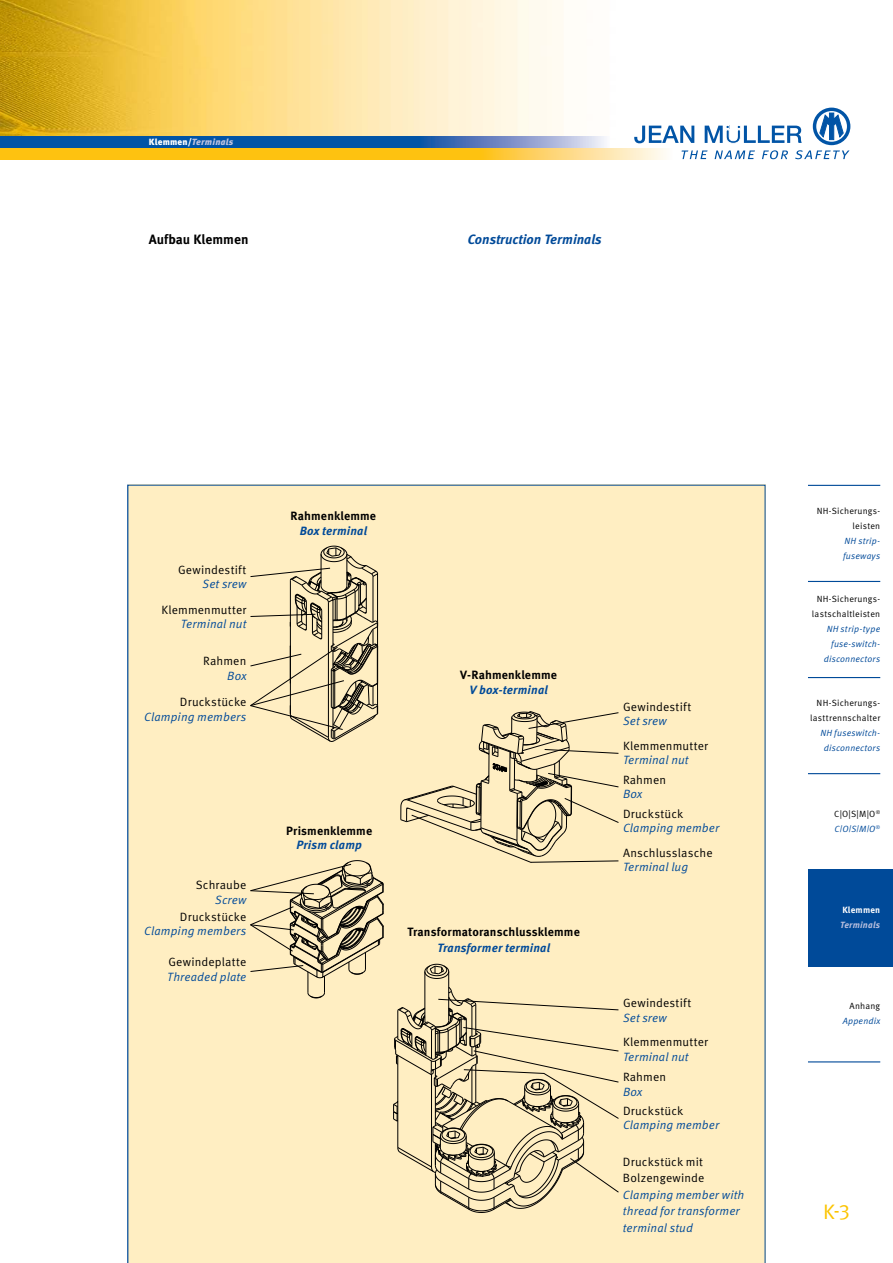
<style>
.page{position:relative;width:893px;height:1263px;background:#fff}
.page>*{position:absolute;margin:0;border:0;box-sizing:border-box;transform-origin:0 0}
.t1{font:21px "Meta Pro";color:#fcc400}
.t2{font:italic 700 13.5px "Meta Pro";color:#004a99}
.t3{font:700 13.5px "Meta Pro";color:#000}
.t4{font:italic 12px/16.5px "Meta Pro";letter-spacing:.01em;color:#004a99}
.t5{font:12px/16.5px "Meta Pro";letter-spacing:.015em;color:#000}
.t6{font:700 12px "Meta Pro";letter-spacing:.01em;color:#000}
.t7{font:italic 700 12px "Meta Pro";letter-spacing:.01em;color:#004a99}
.t8{font:9px/15px "Meta Pro";letter-spacing:.025em;color:#000;text-align:right}
.t9{font:italic 9px/15px "Meta Pro";letter-spacing:.02em;color:#004a99}
.t10{font:italic 900 9px "Meta Pro";letter-spacing:.02em;color:#bcc1df}
.t11{font:italic 700 9px "Meta Pro";letter-spacing:.02em;color:#bcc1df}
.t12{font:700 9px "Meta Pro";letter-spacing:.025em;color:#fff}
.s1{font-style:normal;color:#fff}
.s2{font-style:italic;color:#004a99}
</style>
<div class="page">
<img style="left:0;top:0;width:851px;height:137px">
<div style="left:0;top:137px;width:419px;height:11px;background:#0154a6"></div>
<svg style="left:634px;top:108px;width:216px;height:51px"></svg>
<svg style="left:419px;top:137px;width:186px;height:11px"></svg>
<div style="left:0;top:148px;width:485px;height:12px;background:#fec210"></div>
<svg style="left:485px;top:148px;width:187px;height:12px"></svg>
<div style="left:808px;top:869px;width:85px;height:97px;background:#004a99"></div>
<hr style="left:808px;top:485px;width:72px;height:1px;background:#004a99">
<hr style="left:808px;top:581px;width:72px;height:1px;background:#004a99">
<hr style="left:808px;top:677px;width:72px;height:1px;background:#004a99">
<hr style="left:808px;top:773px;width:72px;height:1px;background:#004a99">
<hr style="left:808px;top:1061px;width:72px;height:1px;background:#004a99">
<div style="left:128px;top:485px;width:637px;height:778px;background:#ffeec2"></div>
<svg style="left:424px;top:964px;width:25px;height:15px"></svg>
<hr style="left:424px;top:972px;width:1px;height:49px;background:#000">
<hr style="left:448px;top:972px;width:1px;height:49px;background:#000">
<svg style="left:250px;top:546px;width:128px;height:196px"></svg>
<svg style="left:250px;top:860px;width:134px;height:139px"></svg>
<svg style="left:400px;top:634px;width:219px;height:229px"></svg>
<svg style="left:393px;top:987px;width:226px;height:226px"></svg>
<p class="t10" style="left:149px;top:139px;width:86px"><span class="s1">Klemmen/</span>Terminals</p>
<p class="t3" style="left:149px;top:234px;width:101px">Aufbau Klemmen</p>
<p class="t2" style="left:468px;top:234px;width:135px">Construction Terminals</p>
<p class="t5" style="left:178px;top:562px;width:70px">Gewindestift</p>
<p class="t4" style="left:203px;top:577px;width:45px">Set srew</p>
<p class="t5" style="left:161px;top:602px;width:87px">Klemmenmutter</p>
<p class="t4" style="left:181px;top:616px;width:67px">Terminal nut</p>
<p class="t5" style="left:203px;top:654px;width:45px">Rahmen</p>
<p class="t4" style="left:227px;top:668px;width:21px">Box</p>
<p class="t5" style="left:180px;top:695px;width:68px">Druckstücke</p>
<p class="t4" style="left:144px;top:709px;width:104px">Clamping members</p>
<p class="t6" style="left:291px;top:511px;width:87px">Rahmenklemme</p>
<p class="t7" style="left:300px;top:526px;width:69px">Box terminal</p>
<p class="t6" style="left:460px;top:670px;width:98px">V-Rahmenklemme</p>
<p class="t7" style="left:469px;top:685px;width:80px">V box-terminal</p>
<p class="t5" style="left:196px;top:878px;width:52px">Schraube</p>
<p class="t4" style="left:215px;top:892px;width:33px">Screw</p>
<p class="t5" style="left:180px;top:909px;width:68px">Druckstücke</p>
<p class="t4" style="left:144px;top:924px;width:104px">Clamping members</p>
<p class="t5" style="left:168px;top:955px;width:79px">Gewindeplatte</p>
<p class="t4" style="left:167px;top:969px;width:81px">Threaded plate</p>
<p class="t6" style="left:286px;top:826px;width:88px">Prismenklemme</p>
<p class="t7" style="left:296px;top:840px;width:67px">Prism clamp</p>
<p class="t6" style="left:407px;top:927px;width:174px">Transformatoranschlussklemme</p>
<p class="t7" style="left:437px;top:943px;width:114px">Transformer terminal</p>
<p class="t5" style="left:623px;top:699px;width:70px">Gewindestift</p>
<p class="t4" style="left:623px;top:714px;width:45px">Set srew</p>
<p class="t5" style="left:623px;top:738px;width:87px">Klemmenmutter</p>
<p class="t4" style="left:623px;top:752px;width:67px">Terminal nut</p>
<p class="t5" style="left:623px;top:772px;width:45px">Rahmen</p>
<p class="t4" style="left:623px;top:787px;width:21px">Box</p>
<p class="t5" style="left:623px;top:806px;width:62px">Druckstück</p>
<p class="t4" style="left:623px;top:821px;width:98px">Clamping member</p>
<p class="t5" style="left:623px;top:845px;width:91px">Anschlusslasche</p>
<p class="t4" style="left:623px;top:860px;width:67px">Terminal lug</p>
<p class="t5" style="left:623px;top:996px;width:70px">Gewindestift</p>
<p class="t4" style="left:623px;top:1010px;width:45px">Set srew</p>
<p class="t5" style="left:623px;top:1035px;width:87px">Klemmenmutter</p>
<p class="t4" style="left:623px;top:1049px;width:67px">Terminal nut</p>
<p class="t5" style="left:623px;top:1070px;width:45px">Rahmen</p>
<p class="t4" style="left:623px;top:1084px;width:21px">Box</p>
<p class="t5" style="left:623px;top:1103px;width:62px">Druckstück</p>
<p class="t4" style="left:623px;top:1117px;width:98px">Clamping member</p>
<p class="t5" style="left:623px;top:1154px;width:83px">Druckstück mit<br>Bolzengewinde</p>
<p class="t4" style="left:623px;top:1187px;width:123px">Clamping member with thread for transformer terminal stud</p>
<p class="t8" style="left:817px;top:504px;width:65px">NH-Sicherungs&shy;leisten</p>
<p class="t9" style="left:843px;top:534px;width:39px">NH strip&shy;fuseways</p>
<p class="t8" style="left:812px;top:592px;width:70px;text-align:center">NH-Sicherungs&shy;lastschaltleisten</p>
<p class="t9" style="left:824px;top:622px;width:58px;text-align:right">NH strip-type fuse-switch&shy;disconnectors</p>
<p class="t8" style="left:810px;top:696px;width:72px">NH-Sicherungs&shy;lasttrennschalter</p>
<p class="t9" style="left:820px;top:726px;width:61px;text-align:center">NH fuseswitch&shy;disconnectors</p>
<p class="t8" style="left:834px;top:807px;width:48px;text-align:left">C|O|S|M|O<sup>®<br></sup><span class="s2">C|O|S|M|O</span><sup>®</sup></p>
<p class="t12" style="left:842px;top:906px;width:39px">Klemmen</p>
<p class="t11" style="left:840px;top:921px;width:42px">Terminals</p>
<p class="t8" style="left:849px;top:999px;width:32px">Anhang</p>
<p class="t9" style="left:843px;top:1014px;width:39px">Appendix</p>
<h1 class="t1" style="left:823px;top:1204px;width:29px">K-3</h1>
</div>
